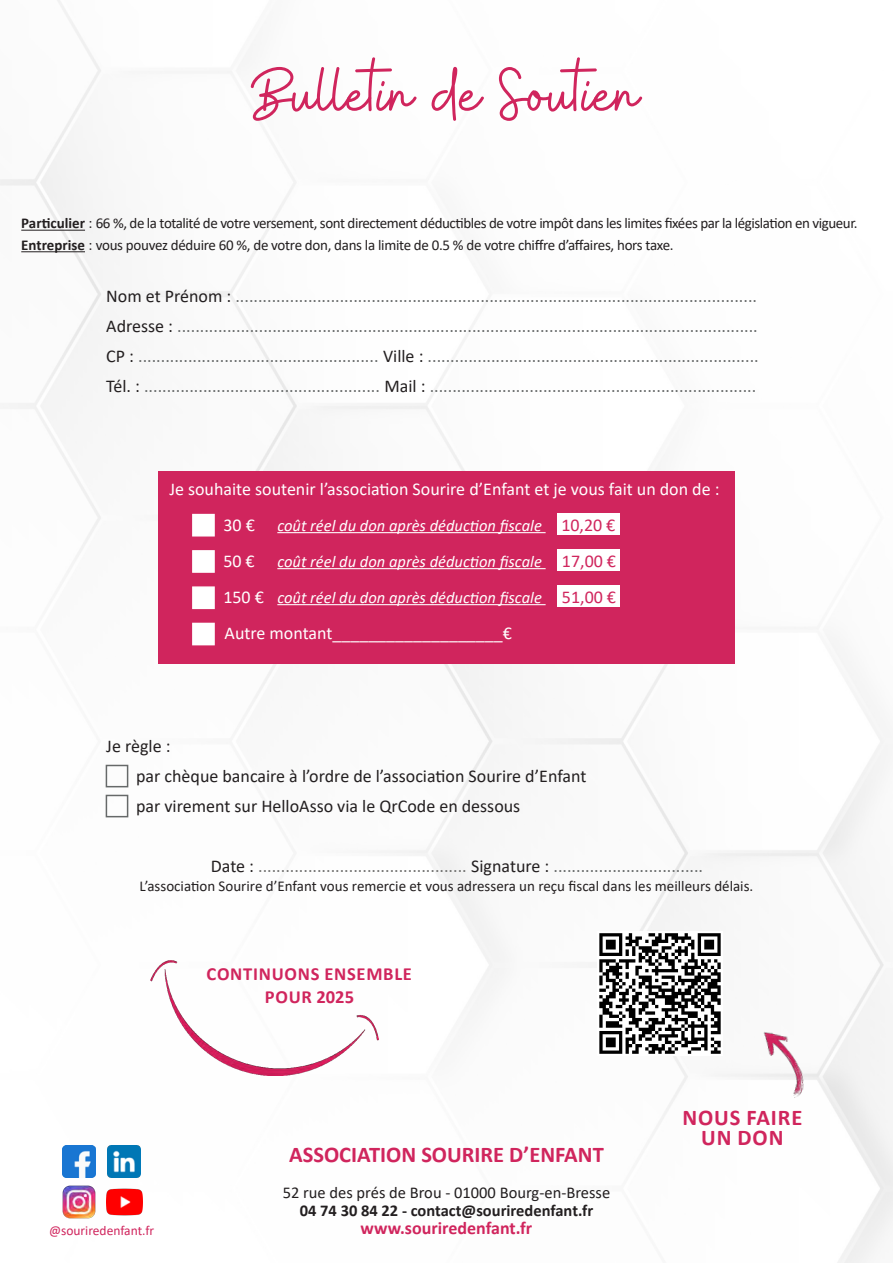
<style>
.page{position:relative;width:893px;height:1263px;background:#fff}
.page>*{position:absolute;margin:0;border:0;box-sizing:border-box;transform-origin:0 0}
.t1{font:75px "Buffalo";letter-spacing:-.05em;color:#d0255d}
.t2{font:700 22.5px "Calibri";color:#d0255d}
.t3{font:700 22.5px/19.5px "Calibri";letter-spacing:.04em;color:#d0255d;text-align:center}
.t4{font:700 18.6px/22.2px "Calibri";letter-spacing:.04em;color:#d0255d;text-align:center}
.t5{font:18px/30px "Calibri";color:#666969;text-align:justify}
.t6{font:18px/30px "Calibri";color:#231f20}
.t7{font:18px/36px "Calibri";color:#fff}
.t8{font:18px "Calibri";color:#70706f}
.t9{font:700 18px "Calibri";color:#d0255d}
.t10{font:18px/36px "Calibri";color:#d0255d;text-align:justify}
.t11{font:italic 16.5px/36px "Calibri";color:#fff;text-align:right}
.t12{font:16.5px "Calibri";color:#231f20}
.t13{font:700 16.5px "Calibri";color:#231f20}
.t14{font:15px/21.6px "Calibri";letter-spacing:-.02em;color:#231f20}
.t15{font:15px "Calibri";color:#231f20}
.t16{font:13.5px "Calibri";color:#d0255d}
.s1{font-weight:700}
.s2{color:#231f20}
.s3{font-style:normal;font-size:18px}
.s4{color:#666969}
</style>
<div class="page">
<img style="left:0;top:0;width:893px;height:1263px">
<img style="left:597px;top:931px;width:125px;height:124px">
<img style="left:734px;top:1014px;width:100px;height:100px">
<img style="left:63px;top:1145px;width:32px;height:33px">
<img style="left:61px;top:1184px;width:36px;height:36px">
<img style="left:108px;top:1145px;width:32px;height:32px">
<img style="left:106px;top:1184px;width:36px;height:36px">
<hr style="left:21px;top:230px;width:64px;height:1px;background:#231f20">
<hr style="left:21px;top:251px;width:64px;height:1px;background:#231f20">
<div style="left:158px;top:471px;width:577px;height:192px;background:#d0255d"></div>
<hr style="left:277px;top:532px;width:269px;height:1px;background:#fff">
<hr style="left:277px;top:568px;width:269px;height:1px;background:#fff">
<hr style="left:277px;top:604px;width:269px;height:1px;background:#fff">
<div style="left:557px;top:514px;width:63px;height:21px;background:#fff"></div>
<div style="left:558px;top:550px;width:62px;height:21px;background:#fff"></div>
<div style="left:558px;top:585px;width:62px;height:22px;background:#fff"></div>
<div style="left:192px;top:623px;width:23px;height:22px;background:#fff;border:2px solid #fff"></div>
<div style="left:192px;top:514px;width:23px;height:22px;background:#fff;border:2px solid #fff"></div>
<div style="left:192px;top:550px;width:23px;height:23px;background:#fff;border:2px solid #fff"></div>
<div style="left:192px;top:586px;width:23px;height:23px;background:#fff;border:2px solid #fff"></div>
<div style="left:106px;top:765px;width:22px;height:22px;border:2px solid #666969"></div>
<div style="left:106px;top:795px;width:22px;height:22px;border:2px solid #666969"></div>
<img style="left:151px;top:961px;width:227px;height:115px">
<h1 class="t1" style="left:251px;top:51px;width:393px">Bulletin de Soutien</h1>
<p class="t14" style="left:21px;top:212px;width:838px"><span class="s1">Particulier</span> : 66 %, de la totalité de votre versement, sont directement déductibles de votre impôt dans les limites fixées par la législation en vigueur.<br><span class="s1">Entreprise</span> : vous pouvez déduire 60 %, de votre don, dans la limite de 0.5 % de votre chiffre d’affaires, hors taxe.</p>
<p class="t5" style="left:106px;top:280px;width:654px"><span class="s2">Nom et Prénom :</span> ...................................................................................................................<br><span class="s2">Adresse :</span> ................................................................................................................................<br><span class="s2">CP :</span> ..................................................... <span class="s2">Ville :</span> .........................................................................<br><span class="s2">Tél. :</span> .................................................... <span class="s2">Mail :</span> ........................................................................</p>
<p class="t7" style="left:223px;top:470px;width:498px;text-indent:-54px">Je souhaite soutenir l’association Sourire d’Enfant et je vous fait un don de :<br>30 €</p>
<p class="t10" style="left:561px;top:506px;width:56px">10,20 € 17,00 € 51,00 €</p>
<p class="t11" style="left:277px;top:507px;width:266px">coût réel du don après déduction fiscale</p>
<p class="t7" style="left:223px;top:542px;width:33px">50 €</p>
<p class="t11" style="left:223px;top:543px;width:320px">coût réel du don après déduction fiscale<br><span class="s3">150 €</span> coût réel du don après déduction fiscale</p>
<p class="t7" style="left:225px;top:614px;width:289px">Autre montant___________________€</p>
<p class="t6" style="left:136px;top:730px;width:452px;text-indent:-30px">Je règle :<br>par chèque bancaire à l’ordre de l’association Sourire d’Enfant par virement sur HelloAsso via le QrCode en dessous</p>
<p class="t8" style="left:211px;top:853px;width:494px"><span class="s2">Date :</span> .............................................. <span class="s2">Signature :</span> <span class="s4">.................................</span></p>
<p class="t15" style="left:140px;top:876px;width:615px">L’association Sourire d’Enfant vous remercie et vous adressera un reçu fiscal dans les meilleurs délais.</p>
<p class="t4" style="left:207px;top:963px;width:207px">CONTINUONS ENSEMBLE<br>POUR 2025</p>
<p class="t2" style="left:289px;top:1139px;width:316px">ASSOCIATION SOURIRE D’ENFANT</p>
<p class="t12" style="left:283px;top:1181px;width:329px">52 rue des prés de Brou - 01000 Bourg-en-Bresse</p>
<p class="t13" style="left:300px;top:1199px;width:295px">04 74 30 84 22 - contact@souriredenfant.fr</p>
<p class="t16" style="left:49px;top:1221px;width:107px">@souriredenfant.fr</p>
<p class="t9" style="left:361px;top:1216px;width:173px">www.souriredenfant.fr</p>
<p class="t3" style="left:682px;top:1107px;width:121px">NOUS FAIRE<br>UN DON</p>
</div>
